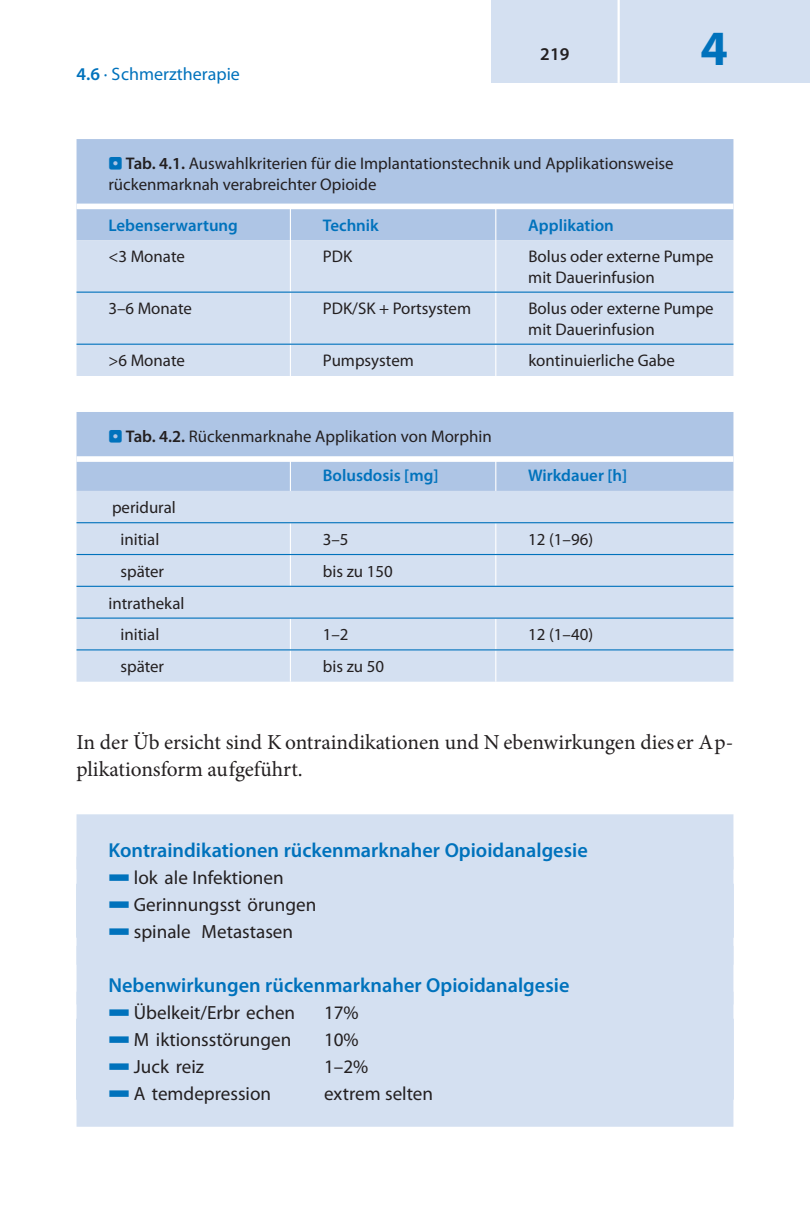
<style>
.page{position:relative;width:810px;height:1212px;background:#fff}
.page>*{position:absolute;margin:0;border:0;box-sizing:border-box;transform-origin:0 0}
.t1{font:700 49.5px "Myriad Pro";color:#0072bc}
.t2{font:21.38px/27px "Minion Pro";color:#231f20}
.t3{font:600 20.25px "Myriad Pro";color:#0072bc}
.t4{font:19.12px/27px "Myriad Pro";color:#231f20}
.t5{font:18px "Myriad Pro";color:#0072bc}
.t6{font:600 18px "Myriad Pro";color:#231f20}
.t7{font:16.88px/20.2px "Myriad Pro";color:#231f20}
.t8{font:600 16.88px "Myriad Pro";color:#0072bc}
.s1{font-weight:600}
.s2{font-family:"S Buttons";color:#0072bc}
.s3{font-family:"S Buttons";font-size:21.38px;color:#0072bc}
</style>
<div class="page">
<div style="left:491px;top:0;width:319px;height:83px;background:#d4e0f1"></div>
<hr style="left:618px;top:0;width:2px;height:83px;background:#fff">
<div style="left:77px;top:139px;width:656px;height:101px;background:#aec5e5"></div>
<div style="left:77px;top:240px;width:656px;height:136px;background:#d4e0f1"></div>
<hr style="left:290px;top:208px;width:1px;height:32px;background:#fff">
<hr style="left:495px;top:208px;width:1px;height:32px;background:#fff">
<hr style="left:290px;top:240px;width:1px;height:52px;background:#fff">
<hr style="left:495px;top:240px;width:1px;height:52px;background:#fff">
<hr style="left:290px;top:293px;width:1px;height:51px;background:#fff">
<hr style="left:495px;top:293px;width:1px;height:51px;background:#fff">
<hr style="left:290px;top:345px;width:1px;height:31px;background:#fff">
<hr style="left:495px;top:345px;width:1px;height:31px;background:#fff">
<hr style="left:77px;top:292px;width:656px;height:1px;background:#0072bc">
<hr style="left:77px;top:344px;width:419px;height:1px;background:#0072bc">
<hr style="left:496px;top:344px;width:237px;height:1px;background:#0072bc">
<div style="left:77px;top:204px;width:656px;height:5px;background:#fff"></div>
<div style="left:77px;top:412px;width:656px;height:79px;background:#aec5e5"></div>
<div style="left:77px;top:491px;width:656px;height:191px;background:#d4e0f1"></div>
<hr style="left:290px;top:459px;width:1px;height:32px;background:#fff">
<hr style="left:495px;top:459px;width:1px;height:32px;background:#fff">
<hr style="left:290px;top:523px;width:1px;height:31px;background:#fff">
<hr style="left:495px;top:523px;width:1px;height:31px;background:#fff">
<hr style="left:290px;top:555px;width:1px;height:31px;background:#fff">
<hr style="left:495px;top:555px;width:1px;height:31px;background:#fff">
<hr style="left:290px;top:619px;width:1px;height:30px;background:#fff">
<hr style="left:495px;top:619px;width:1px;height:30px;background:#fff">
<hr style="left:290px;top:650px;width:1px;height:32px;background:#fff">
<hr style="left:495px;top:650px;width:1px;height:32px;background:#fff">
<hr style="left:77px;top:522px;width:656px;height:1px;background:#0072bc">
<hr style="left:77px;top:554px;width:656px;height:1px;background:#0072bc">
<hr style="left:77px;top:586px;width:656px;height:1px;background:#0072bc">
<hr style="left:77px;top:617px;width:656px;height:2px;background:#0072bc">
<hr style="left:77px;top:649px;width:419px;height:1px;background:#0072bc">
<hr style="left:496px;top:649px;width:237px;height:1px;background:#0072bc">
<div style="left:77px;top:456px;width:656px;height:6px;background:#fff"></div>
<div style="left:77px;top:814px;width:656px;height:55px;background:#d4e0f1"></div>
<div style="left:77px;top:857px;width:656px;height:54px;background:#d4e0f1"></div>
<div style="left:77px;top:911px;width:656px;height:54px;background:#d4e0f1"></div>
<div style="left:77px;top:946px;width:656px;height:58px;background:#d4e0f1"></div>
<div style="left:77px;top:992px;width:656px;height:54px;background:#d4e0f1"></div>
<div style="left:77px;top:1046px;width:656px;height:54px;background:#d4e0f1"></div>
<div style="left:77px;top:1073px;width:656px;height:54px;background:#d4e0f1"></div>
<p class="t5" style="left:77px;top:63px;width:165px"><span class="s1">4.6</span> · Schmerztherapie</p>
<p class="t6" style="left:540px;top:47px;width:31px">219</p>
<h1 class="t1" style="left:701px;top:16px;width:29px">4</h1>
<p class="t7" style="left:108px;top:153px;width:567px"><span class="s2">⊡</span> <span class="s1">Tab. 4.1.</span> Auswahlkriterien für die Implantationstechnik und Applikationsweise rückenmarknah verabreichter Opioide</p>
<p class="t8" style="left:108px;top:218px;width:131px">Lebenserwartung</p>
<p class="t8" style="left:323px;top:218px;width:58px">Technik</p>
<p class="t8" style="left:528px;top:218px;width:87px">Applikation</p>
<p class="t7" style="left:108px;top:246px;width:78px">&lt;3 Monate</p>
<p class="t7" style="left:323px;top:246px;width:31px">PDK</p>
<p class="t7" style="left:528px;top:246px;width:187px">Bolus oder externe Pumpe mit Dauerinfusion</p>
<p class="t7" style="left:108px;top:298px;width:85px">3–6 Monate</p>
<p class="t7" style="left:323px;top:298px;width:150px">PDK/SK + Portsystem</p>
<p class="t7" style="left:528px;top:298px;width:187px">Bolus oder externe Pumpe mit Dauerinfusion</p>
<p class="t7" style="left:108px;top:350px;width:78px">&gt;6 Monate</p>
<p class="t7" style="left:323px;top:350px;width:92px">Pumpsystem</p>
<p class="t7" style="left:528px;top:350px;width:148px">kontinuierliche Gabe</p>
<p class="t7" style="left:108px;top:426px;width:385px"><span class="s2">⊡</span> <span class="s1">Tab. 4.2.</span> Rückenmarknahe Applikation von Morphin</p>
<p class="t8" style="left:323px;top:469px;width:117px">Bolusdosis [mg]</p>
<p class="t8" style="left:528px;top:469px;width:101px">Wirkdauer [h]</p>
<p class="t7" style="left:112px;top:491px;width:65px;line-height:31.7px;text-align:center">peridural initial</p>
<p class="t7" style="left:323px;top:529px;width:27px">3–5</p>
<p class="t7" style="left:528px;top:529px;width:66px">12 (1–96)</p>
<p class="t7" style="left:120px;top:561px;width:45px">später</p>
<p class="t7" style="left:323px;top:561px;width:71px">bis zu 150</p>
<p class="t7" style="left:120px;top:587px;width:66px;line-height:31.7px;text-indent:-12px">intrathekal initial</p>
<p class="t7" style="left:323px;top:624px;width:27px">1–2</p>
<p class="t7" style="left:528px;top:624px;width:66px">12 (1–40)</p>
<p class="t7" style="left:120px;top:656px;width:45px">später</p>
<p class="t7" style="left:323px;top:656px;width:63px">bis zu 50</p>
<p class="t2" style="left:77px;top:728px;width:658px">In der Üb ersicht sind K ontraindikationen und N ebenwirkungen dieser Ap&shy;plikationsform aufgeführt.</p>
<p class="t3" style="left:108px;top:842px;width:481px">Kontraindikationen rückenmarknaher Opioidanalgesie</p>
<p class="t4" style="left:108px;top:863px;width:209px"><span class="s3">▬</span> lok ale Infektionen<br><span class="s3">▬</span> Gerinnungsst örungen <span class="s3">▬</span> spinale Metastasen</p>
<p class="t3" style="left:108px;top:977px;width:463px">Nebenwirkungen rückenmarknaher Opioidanalgesie</p>
<p class="t4" style="left:108px;top:998px;width:188px"><span class="s3">▬</span> Übelkeit/Erbr echen</p>
<p class="t4" style="left:324px;top:998px;width:36px">17%</p>
<p class="t4" style="left:108px;top:1025px;width:185px"><span class="s3">▬</span> M iktionsstörungen</p>
<p class="t4" style="left:324px;top:1025px;width:36px">10%</p>
<p class="t4" style="left:108px;top:1052px;width:97px"><span class="s3">▬</span> Juck reiz</p>
<p class="t4" style="left:324px;top:1052px;width:46px">1–2%</p>
<p class="t4" style="left:108px;top:1079px;width:164px"><span class="s3">▬</span> A temdepression</p>
<p class="t4" style="left:324px;top:1079px;width:111px">extrem selten</p>
</div>
